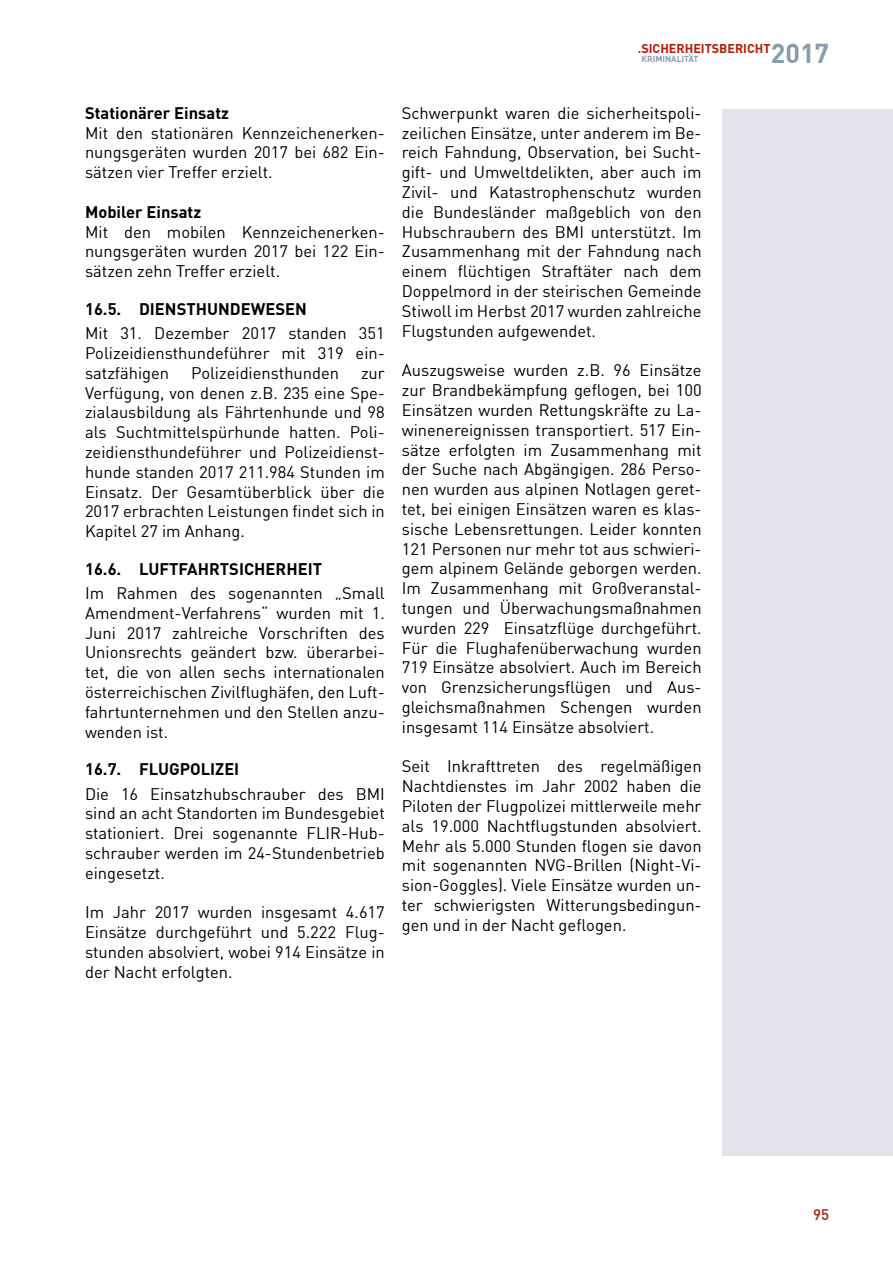
<style>
.page{position:relative;width:893px;height:1263px;background:#fff}
.page>*{position:absolute;margin:0;border:0;box-sizing:border-box;transform-origin:0 0}
.t1{font:700 26.85px "DIN";color:#899bae}
.t2{font:16.5px/19.8px "DIN";color:#000;text-align:justify}
.t3{font:700 16.5px "DIN";color:#000}
.t4{font:500 15px "DIN";color:#b41a0a}
.t5{font:700 12.45px "DIN";color:#b41a0a}
.t6{font:700 8.55px "DIN";color:#899bae}
</style>
<div class="page">
<div style="left:723px;top:109px;width:170px;height:1046px;background:#e3e4eb"></div>
<h1 class="t1" style="left:771px;top:35px;width:60px">2017</h1>
<p class="t5" style="left:638px;top:40px;width:134px">.SICHERHEITSBERICHT</p>
<p class="t6" style="left:642px;top:54px;width:58px">KRIMINALITÄT</p>
<p class="t3" style="left:85px;top:102px;width:146px">Stationärer Einsatz</p>
<p class="t2" style="left:85px;top:122px;width:301px">Mit den stationären Kennzeichenerken&shy;nungsgeräten wurden 2017 bei 682 Ein&shy;sätzen vier Treffer erzielt.</p>
<p class="t3" style="left:85px;top:201px;width:118px">Mobiler Einsatz</p>
<p class="t2" style="left:85px;top:221px;width:301px">Mit den mobilen Kennzeichenerken&shy;nungsgeräten wurden 2017 bei 122 Ein&shy;sätzen zehn Treffer erzielt.</p>
<p class="t3" style="left:85px;top:298px;width:223px">16.5. DIENSTHUNDEWESEN</p>
<p class="t2" style="left:85px;top:323px;width:301px">Mit 31. Dezember 2017 standen 351<br>Polizeidiensthundeführer mit 319 ein&shy;satzfähigen</p>
<p class="t2" style="left:191px;top:363px;width:150px">Polizeidiensthunden</p>
<p class="t2" style="left:85px;top:363px;width:301px;text-indent:276px">zur Verfügung, von denen z.B. 235 eine Spe&shy;zialausbildung als Fährtenhunde und 98 als Suchtmittelspürhunde hatten. Poli&shy;zeidiensthundeführer und Polizeidienst&shy;hunde standen 2017 211.984 Stunden im Einsatz. Der Gesamtüberblick über die 2017 erbrachten Leistungen findet sich in Kapitel 27 im Anhang.</p>
<p class="t3" style="left:85px;top:558px;width:239px">16.6. LUFTFAHRTSICHERHEIT</p>
<p class="t2" style="left:85px;top:583px;width:301px">Im Rahmen des sogenannten „Small Amendment-Verfahrens“ wurden mit 1.<br>Juni 2017 zahlreiche Vorschriften des Unionsrechts geändert bzw. überarbei&shy;tet, die von allen sechs internationalen österreichischen Zivilflughäfen, den Luft&shy;fahrtunternehmen und den Stellen anzu&shy;wenden ist.</p>
<p class="t3" style="left:85px;top:759px;width:156px">16.7. FLUGPOLIZEI</p>
<p class="t2" style="left:85px;top:783px;width:301px">Die 16 Einsatzhubschrauber des BMI sind an acht Standorten im Bundesgebiet stationiert. Drei sogenannte FLIR-Hub&shy;schrauber werden im 24-Stundenbetrieb eingesetzt.</p>
<p class="t2" style="left:85px;top:902px;width:301px">Im Jahr 2017 wurden insgesamt 4.617<br>Einsätze durchgeführt und 5.222 Flug&shy;stunden absolviert, wobei 914 Einsätze in der Nacht erfolgten.</p>
<p class="t2" style="left:402px;top:103px;width:301px">Schwerpunkt waren die sicherheitspoli&shy;zeilichen Einsätze, unter anderem im Be&shy;reich Fahndung, Observation, bei Sucht&shy;gift- und Umweltdelikten, aber auch im Zivil- und Katastrophenschutz wurden die Bundesländer maßgeblich von den Hubschraubern des BMI unterstützt. Im Zusammenhang mit der Fahndung nach einem flüchtigen Straftäter nach dem Doppelmord in der steirischen Gemeinde Stiwoll im Herbst 2017 wurden zahlreiche Flugstunden aufgewendet.</p>
<p class="t2" style="left:402px;top:360px;width:301px">Auszugsweise wurden z.B. 96 Einsätze zur Brandbekämpfung geflogen, bei 100<br>Einsätzen wurden Rettungskräfte zu La&shy;winenereignissen transportiert. 517 Ein&shy;sätze erfolgten im Zusammenhang mit der Suche nach Abgängigen. 286 Perso&shy;nen wurden aus alpinen Notlagen geret&shy;tet, bei einigen Einsätzen waren es klas&shy;sische Lebensrettungen. Leider konnten 121 Personen nur mehr tot aus schwieri&shy;gem alpinem Gelände geborgen werden.<br>Im Zusammenhang mit Großveranstal&shy;tungen und Überwachungsmaßnahmen wurden 229 Einsatzflüge durchgeführt.<br>Für die Flughafenüberwachung wurden 719 Einsätze absolviert. Auch im Bereich von Grenzsicherungsflügen und Aus&shy;gleichsmaßnahmen Schengen wurden insgesamt 114 Einsätze absolviert.</p>
<p class="t2" style="left:402px;top:756px;width:301px">Seit Inkrafttreten des regelmäßigen Nachtdienstes im Jahr 2002 haben die Piloten der Flugpolizei mittlerweile mehr als 19.000 Nachtflugstunden absolviert.<br>Mehr als 5.000 Stunden flogen sie davon mit sogenannten NVG-Brillen (Night-Vi&shy;sion-Goggles). Viele Einsätze wurden un&shy;ter schwierigsten Witterungsbedingun&shy;gen und in der Nacht geflogen.</p>
<p class="t4" style="left:813px;top:1205px;width:17px">95</p>
</div>
